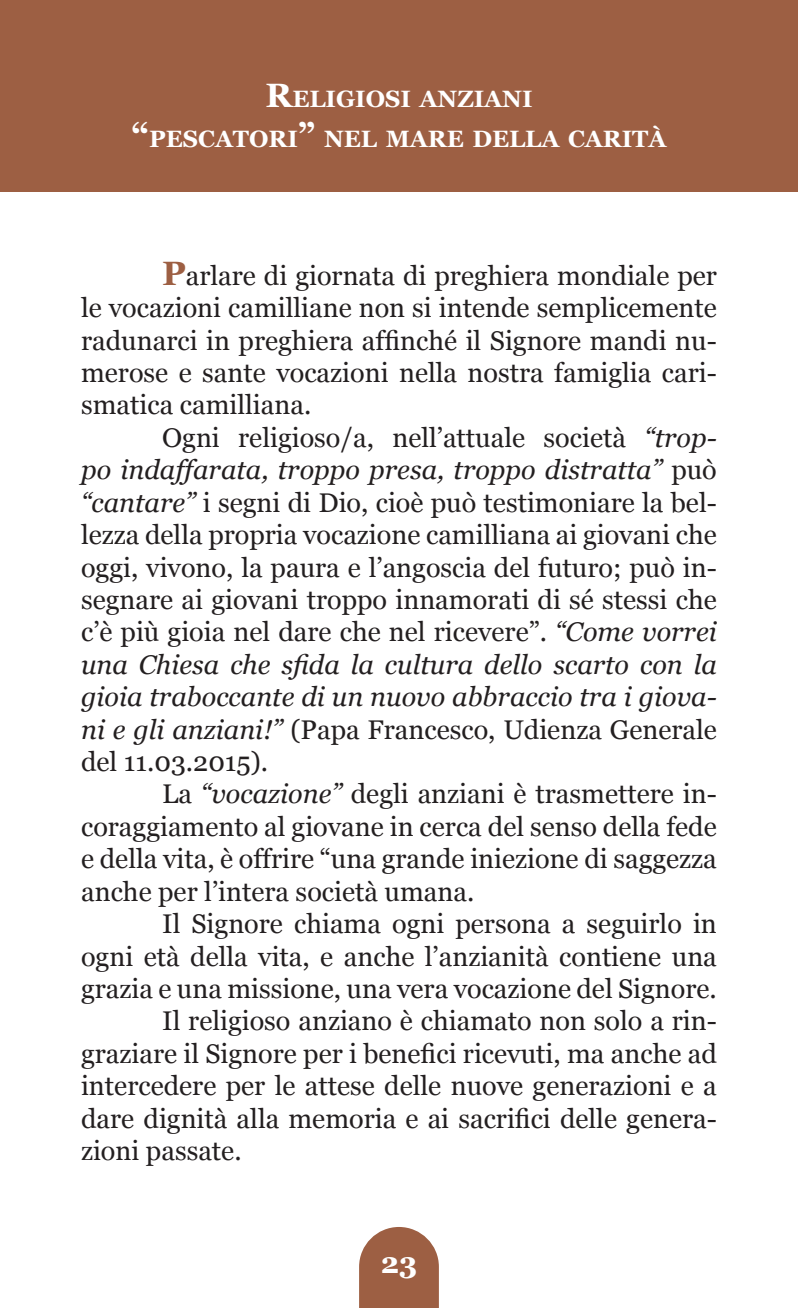
<style>
.page{position:relative;width:798px;height:1308px;background:#fff}
.page>*{position:absolute;margin:0;border:0;box-sizing:border-box;transform-origin:0 0}
.t1{font:700 29.25px "Georgia";color:#fff}
.t2{font:27px/32.4px "Georgia";color:#231f20;text-align:justify}
.t3{font:700 23.62px "Georgia";color:#fff}
.s1{font-size:33.75px}
.s2{font-weight:700;font-size:33.75px;color:#9d5f43}
.s3{font-style:italic}
</style>
<div class="page">
<div style="left:0;top:0;width:797px;height:191px;background:#9d5f43"></div>
<svg style="left:359px;top:1227px;width:79px;height:80px;background:#a76f56"></svg>
<p class="t3" style="left:265px;top:81px;width:267px"><span class="s1">R</span>ELIGIOSI ANZIANI</p>
<p class="t3" style="left:131px;top:121px;width:536px"><span class="s1">“</span>PESCATORI<span class="s1">”</span> NEL MARE DELLA CARITÀ</p>
<p class="t2" style="left:81px;top:259px;width:637px;text-indent:81px"><span class="s2">P</span>arlare di giornata di preghiera mondiale per le vocazioni camilliane non si intende semplicemente radunarci in preghiera affinché il Signore mandi nu&shy;merose e sante vocazioni nella nostra famiglia cari&shy;smatica camilliana.</p>
<p class="t2" style="left:81px;top:421px;width:637px;text-indent:81px">Ogni religioso/a, nell’attuale società <span class="s3">“trop&shy;po indaffarata, troppo presa, troppo distratta”</span> può <span class="s3">“cantare”</span> i segni di Dio, cioè può testimoniare la bel&shy;lezza della propria vocazione camilliana ai giovani che oggi, vivono, la paura e l’angoscia del futuro; può in&shy;segnare ai giovani troppo innamorati di sé stessi che c’è più gioia nel dare che nel ricevere”. <span class="s3">“Come vorrei una Chiesa che sfida la cultura dello scarto con la gioia traboccante di un nuovo abbraccio tra i giova&shy;ni e gli anziani!”</span> (Papa Francesco, Udienza Generale del 11.03.2015).</p>
<p class="t2" style="left:81px;top:778px;width:637px;text-indent:81px">La <span class="s3">“vocazione”</span> degli anziani è trasmettere in&shy;coraggiamento al giovane in cerca del senso della fede e della vita, è offrire “una grande iniezione di saggezza anche per l’intera società umana.</p>
<p class="t2" style="left:81px;top:907px;width:637px;text-indent:81px">Il Signore chiama ogni persona a seguirlo in ogni età della vita, e anche l’anzianità contiene una grazia e una missione, una vera vocazione del Signore.</p>
<p class="t2" style="left:81px;top:1004px;width:637px;text-indent:81px">Il religioso anziano è chiamato non solo a rin&shy;graziare il Signore per i benefici ricevuti, ma anche ad intercedere per le attese delle nuove generazioni e a dare dignità alla memoria e ai sacrifici delle genera&shy;zioni passate.</p>
<p class="t1" style="left:380px;top:1240px;width:38px">23</p>
</div>
